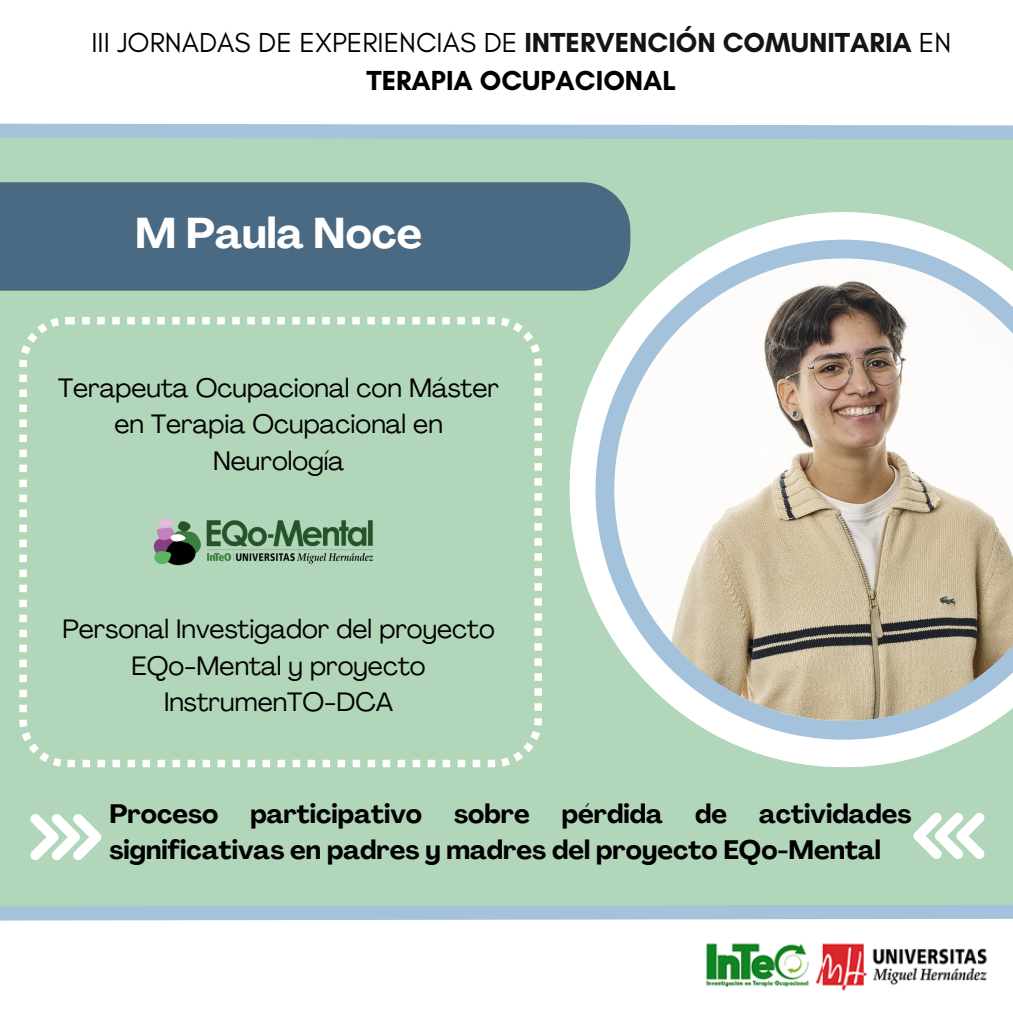
<style>
.page{position:relative;width:1013px;height:1013px;background:#fff}
.page>*{position:absolute;margin:0;border:0;box-sizing:border-box;transform-origin:0 0}
.t1{font:700 42.5px "Agrandir";color:#fff}
.t2{font:28px/38.5px "Glacial Indifference";color:#000;text-align:center}
.t3{font:700 26.38px/36.5px "Agrandir";color:#000}
.t4{font:26.25px/36.5px "Agrandir";color:#000;text-align:center}
.s1{font-weight:700;color:#161413}
.s2{font-weight:700}
</style>
<div class="page">
<div style="left:0;top:147px;width:1012px;height:750px;background:#b2d6b9"></div>
<img style="left:706px;top:943px;width:281px;height:48px">
<svg style="left:569px;top:212px;width:443px;height:555px"></svg>
<svg style="left:595px;top:240px;width:417px;height:499px"></svg>
<div style="left:0;top:182px;width:630px;height:109px;background:#4a6982"></div>
<svg style="left:30px;top:814px;width:71px;height:46px"></svg>
<svg style="left:0;top:123px;width:1012px;height:24px;background:#aeccd1"></svg>
<svg style="left:0;top:897px;width:1012px;height:24px;background:#adccd0"></svg>
<svg style="left:913px;top:812px;width:71px;height:46px"></svg>
<div style="left:19px;top:317px;width:523px;height:450px;background:#b2d6b9"></div>
<img style="left:151px;top:515px;width:225px;height:53px">
<p class="t2" style="left:91px;top:23px;width:861px">III JORNADAS DE EXPERIENCIAS DE <span class="s1">INTERVENCIÓN COMUNITARIA</span> EN<br><span class="s2">TERAPIA OCUPACIONAL</span></p>
<p class="t1" style="left:135px;top:216px;width:288px">M Paula Noce</p>
<p class="t4" style="left:58px;top:372px;width:442px">Terapeuta Ocupacional con Máster en Terapia Ocupacional en<br>Neurología</p>
<p class="t4" style="left:62px;top:613px;width:434px">Personal Investigador del proyecto</p>
<h3 class="t4" style="left:132px;top:650px;width:295px">EQo-Mental y proyecto<br>InstrumenTO-DCA</h3>
<p class="t3" style="left:109px;top:798px;width:803px">Proceso participativo sobre pérdida de actividades significativas en padres y madres del proyecto EQo-Mental</p>
</div>
